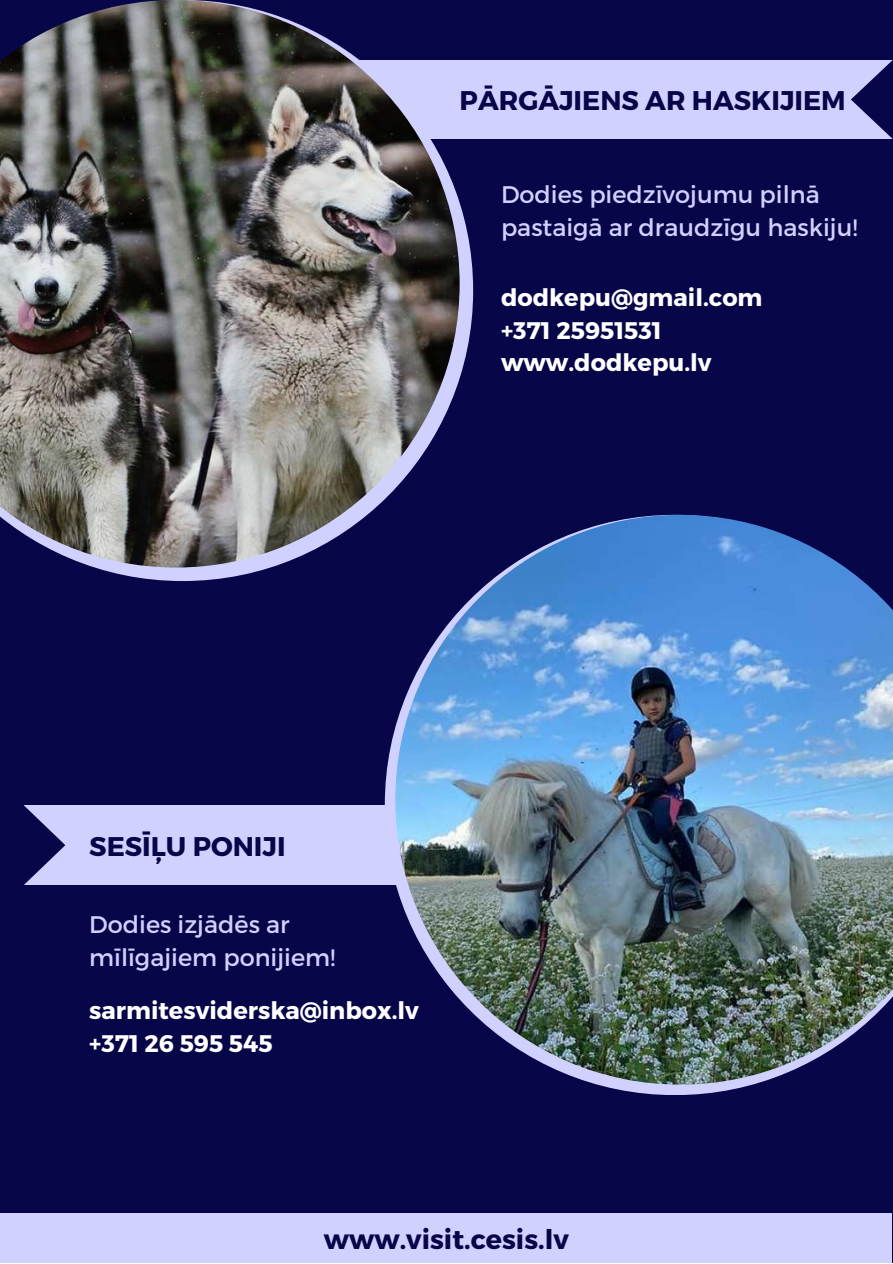
<style>
.page{position:relative;width:893px;height:1264px;background:#fff}
.page>*{position:absolute;margin:0;border:0;box-sizing:border-box;transform-origin:0 0}
.t1{font:700 27px "Montserrat";color:#060649}
.t2{font:24px/32.5px "Montserrat";color:#d1d1ff}
.t3{font:700 24px/32.5px "Montserrat";color:#fff}
</style>
<div class="page">
<div style="left:0;top:0;width:892px;height:1262px;background:#060649"></div>
<div style="left:0;top:1213px;width:891px;height:49px;background:#d1d1ff"></div>
<div style="left:473px;top:60px;width:419px;height:79px;background:#d1d1ff"></div>
<svg style="left:93px;top:60px;width:380px;height:521px"></svg>
<img style="left:0;top:0;width:459px;height:567px">
<div style="left:25px;top:805px;width:360px;height:79px;background:#d1d1ff"></div>
<svg style="left:385px;top:515px;width:370px;height:580px"></svg>
<img style="left:395px;top:515px;width:497px;height:569px">
<p class="t1" style="left:459px;top:83px;width:387px">PĀRGĀJIENS AR HASKIJIEM</p>
<p class="t2" style="left:501px;top:177px;width:358px">Dodies piedzīvojumu pilnā pastaigā ar draudzīgu haskiju!</p>
<p class="t3" style="left:501px;top:280px;width:263px">dodkepu@gmail.com +371 25951531 www.dodkepu.lv</p>
<p class="t1" style="left:89px;top:828px;width:198px">SESĪĻU PONIJI</p>
<p class="t2" style="left:89px;top:907px;width:247px">Dodies izjādēs ar mīlīgajiem ponijiem!</p>
<p class="t3" style="left:89px;top:993px;width:331px">sarmitesviderska@inbox.lv +371 26 595 545</p>
<p class="t1" style="left:324px;top:1221px;width:246px">www.visit.cesis.lv</p>
</div>
